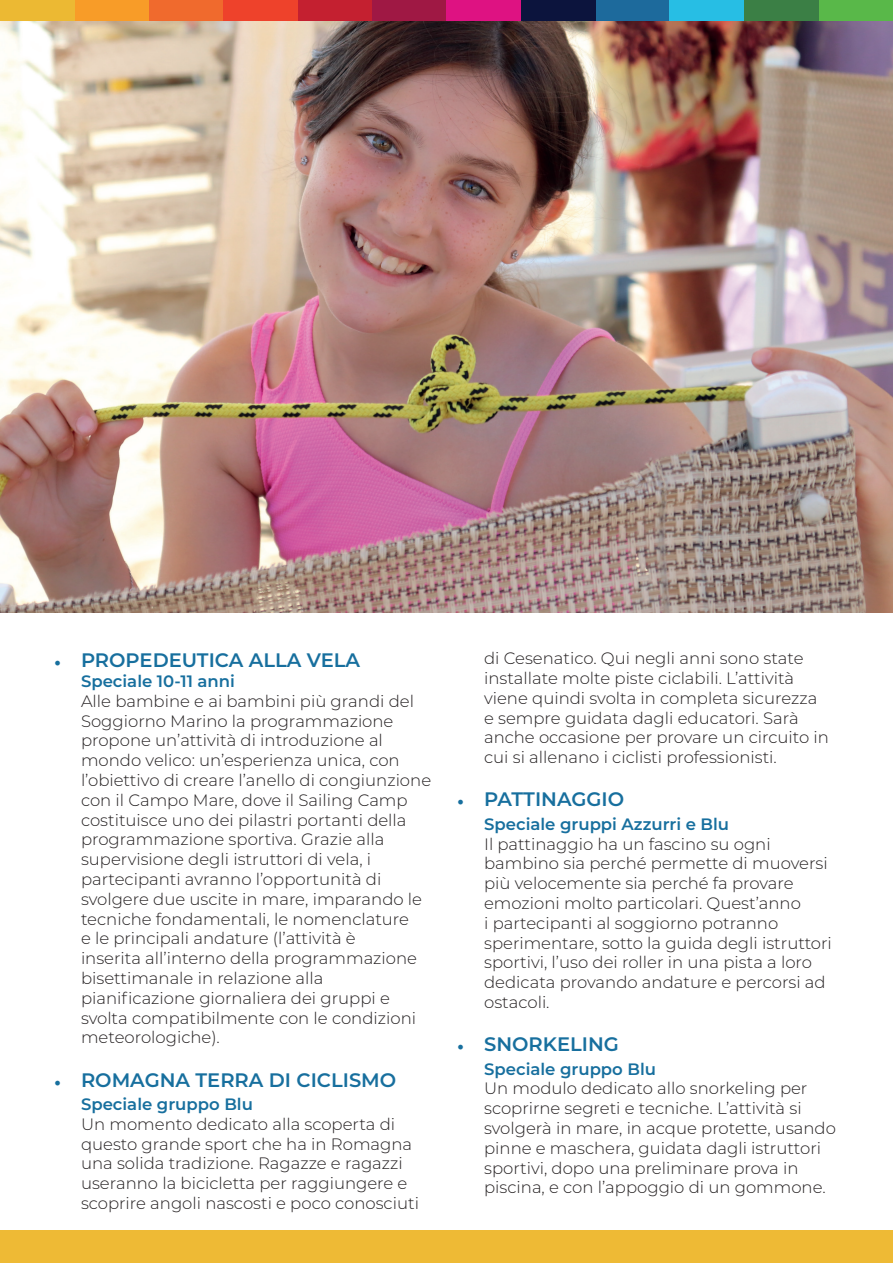
<style>
.page{position:relative;width:893px;height:1263px;background:#fff}
.page>*{position:absolute;margin:0;border:0;box-sizing:border-box;transform-origin:0 0}
.t1{font:600 19.5px "Montserrat";color:#176f9e}
.t2{font:300 16.5px/19.8px "Montserrat";color:#231f20}
.t3{font:600 16.5px "Montserrat";color:#176f9e}
.s1{font-family:"Minion Pro";font-weight:400;font-size:18px}
</style>
<div class="page">
<div style="left:0;top:1230px;width:893px;height:33px;background:#eeba35"></div>
<div style="left:372px;top:0;width:74px;height:21px;background:#9f1844"></div>
<div style="left:819px;top:0;width:74px;height:21px;background:#59b849"></div>
<div style="left:149px;top:0;width:74px;height:21px;background:#f06a2d"></div>
<div style="left:595px;top:0;width:75px;height:21px;background:#1d6a9c"></div>
<div style="left:298px;top:0;width:74px;height:21px;background:#c42030"></div>
<div style="left:744px;top:0;width:75px;height:21px;background:#3b7f45"></div>
<div style="left:74px;top:0;width:75px;height:21px;background:#f89c28"></div>
<div style="left:521px;top:0;width:74px;height:21px;background:#0c143d"></div>
<div style="left:223px;top:0;width:75px;height:21px;background:#ee422b"></div>
<div style="left:670px;top:0;width:74px;height:21px;background:#27bee4"></div>
<div style="left:0;top:0;width:74px;height:21px;background:#ecb933"></div>
<div style="left:446px;top:0;width:75px;height:21px;background:#de1282"></div>
<img style="left:0;top:21px;width:893px;height:591px">
<p class="t1" style="left:54px;top:646px;width:308px"><span class="s1">•</span> PROPEDEUTICA ALLA VELA</p>
<p class="t3" style="left:81px;top:669px;width:155px">Speciale 10-11 anni</p>
<p class="t2" style="left:81px;top:690px;width:352px">Alle bambine e ai bambini più grandi del Soggiorno Marino la programmazione propone un’attività di introduzione al mondo velico: un’esperienza unica, con l’obiettivo di creare l’anello di congiunzione con il Campo Mare, dove il Sailing Camp costituisce uno dei pilastri portanti della programmazione sportiva. Grazie alla supervisione degli istruttori di vela, i partecipanti avranno l’opportunità di svolgere due uscite in mare, imparando le tecniche fondamentali, le nomenclature<br>e le principali andature (l’attività è<br>inserita all’interno della programmazione bisettimanale in relazione alla pianificazione giornaliera dei gruppi e svolta compatibilmente con le condizioni meteorologiche).</p>
<p class="t1" style="left:54px;top:1066px;width:344px"><span class="s1">•</span> ROMAGNA TERRA DI CICLISMO</p>
<p class="t3" style="left:81px;top:1092px;width:173px">Speciale gruppo Blu</p>
<p class="t2" style="left:81px;top:1113px;width:339px">Un momento dedicato alla scoperta di questo grande sport che ha in Romagna una solida tradizione. Ragazze e ragazzi useranno la bicicletta per raggiungere e scoprire angoli nascosti e poco conosciuti</p>
<p class="t2" style="left:484px;top:648px;width:346px">di Cesenatico. Qui negli anni sono state installate molte piste ciclabili. L’attività viene quindi svolta in completa sicurezza e sempre guidata dagli educatori. Sarà anche occasione per provare un circuito in cui si allenano i ciclisti professionisti.</p>
<p class="t1" style="left:457px;top:786px;width:169px"><span class="s1">•</span> PATTINAGGIO</p>
<p class="t3" style="left:484px;top:812px;width:247px">Speciale gruppi Azzurri e Blu</p>
<p class="t2" style="left:484px;top:833px;width:349px">Il pattinaggio ha un fascino su ogni bambino sia perché permette di muoversi più velocemente sia perché fa provare emozioni molto particolari. Quest’anno<br>i partecipanti al soggiorno potranno sperimentare, sotto la guida degli istruttori sportivi, l’uso dei roller in una pista a loro dedicata provando andature e percorsi ad ostacoli.</p>
<p class="t1" style="left:457px;top:1030px;width:163px"><span class="s1">•</span> SNORKELING</p>
<p class="t3" style="left:484px;top:1057px;width:173px">Speciale gruppo Blu</p>
<p class="t2" style="left:484px;top:1078px;width:353px">Un modulo dedicato allo snorkeling per scoprirne segreti e tecniche. L’attività si svolgerà in mare, in acque protette, usando pinne e maschera, guidata dagli istruttori sportivi, dopo una preliminare prova in piscina, e con l’appoggio di un gommone.</p>
</div>
